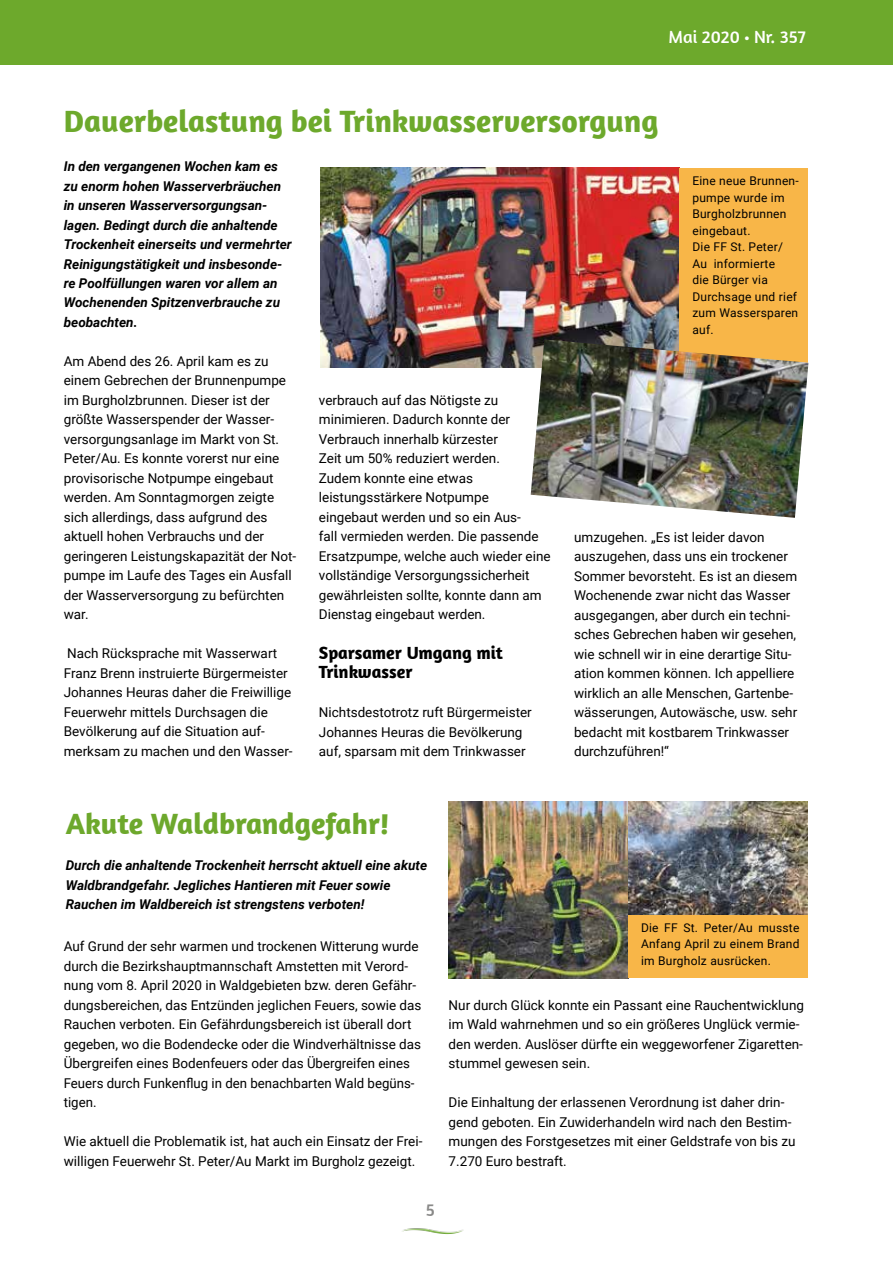
<style>
.page{position:relative;width:893px;height:1263px;background:#fff}
.page>*{position:absolute;margin:0;border:0;box-sizing:border-box;transform-origin:0 0}
.t1{font:700 31.5px "Amaranth";color:#6da92c}
.t2{font:700 30px "Amaranth";color:#6da82c}
.t3{font:700 18px/19.5px "Amaranth";color:#000}
.t4{font:18px "Amaranth";color:#fff}
.t5{font:18px "Amaranth";color:#898988}
.t6{font:13.5px/19.5px "Roboto";color:#000}
.t7{font:italic 700 13.5px/19.5px "Roboto";color:#000}
.t8{font:12px/16.5px "Roboto";letter-spacing:.02em;color:#000}
.s1{font-family:"Myriad Pro"}
</style>
<div class="page">
<div style="left:0;top:0;width:893px;height:64px;background:#6da92c"></div>
<img style="left:402px;top:1228px;width:62px;height:7px">
<img style="left:320px;top:168px;width:360px;height:200px">
<div style="left:680px;top:168px;width:128px;height:194px;background:#f8b648"></div>
<img style="left:531px;top:340px;width:277px;height:178px">
<img style="left:449px;top:801px;width:179px;height:177px">
<div style="left:628px;top:914px;width:180px;height:64px;background:#f8b648"></div>
<img style="left:628px;top:801px;width:180px;height:113px">
<h3 class="t4" style="left:669px;top:26px;width:139px">Mai 2020 <span class="s1">•</span> Nr. 357</h3>
<h1 class="t1" style="left:64px;top:101px;width:596px">Dauerbelastung bei Trinkwasserversorgung</h1>
<p class="t7" style="left:64px;top:156px;width:230px">In den vergangenen Wochen kam es zu enorm hohen Wasserverbräuchen in unseren Wasserversorgungsan&shy;lagen. Bedingt durch die anhaltende Trockenheit einerseits und vermehrter Reinigungstätigkeit und insbesonde&shy;re Poolfüllungen waren vor allem an Wochenenden Spitzenverbrauche zu beobachten.</p>
<p class="t6" style="left:64px;top:351px;width:234px">Am Abend des 26. April kam es zu einem Gebrechen der Brunnenpumpe im Burgholzbrunnen. Dieser ist der größte Wasserspender der Wasser&shy;versorgungsanlage im Markt von St.<br>Peter/Au. Es konnte vorerst nur eine provisorische Notpumpe eingebaut werden. Am Sonntagmorgen zeigte sich allerdings, dass aufgrund des aktuell hohen Verbrauchs und der geringeren Leistungskapazität der Not&shy;pumpe im Laufe des Tages ein Ausfall der Wasserversorgung zu befürchten war.</p>
<p class="t6" style="left:64px;top:643px;width:230px">Nach Rücksprache mit Wasserwart Franz Brenn instruierte Bürgermeister Johannes Heuras daher die Freiwillige Feuerwehr mittels Durchsagen die Bevölkerung auf die Situation auf&shy;merksam zu machen und den Wasser-</p>
<p class="t8" style="left:692px;top:172px;width:108px">Eine neue Brunnen&shy;pumpe wurde im<br>Burgholzbrunnen eingebaut.<br>Die FF St. Peter/<br>Au informierte<br>die Bürger via<br>Durchsage und rief zum Wassersparen auf.</p>
<p class="t6" style="left:319px;top:390px;width:233px">verbrauch auf das Nötigste zu minimieren. Dadurch konnte der<br>Verbrauch innerhalb kürzester<br>Zeit um 50% reduziert werden.<br>Zudem konnte eine etwas leistungsstärkere Notpumpe eingebaut werden und so ein Aus-<br>fall vermieden werden. Die passende<br>Ersatzpumpe, welche auch wieder eine vollständige Versorgungssicherheit gewährleisten sollte, konnte dann am<br>Dienstag eingebaut werden.</p>
<h3 class="t3" style="left:319px;top:642px;width:185px">Sparsamer Umgang mit<br>Trinkwasser</h3>
<p class="t6" style="left:319px;top:702px;width:214px">Nichtsdestotrotz ruft Bürgermeister<br>Johannes Heuras die Bevölkerung auf, sparsam mit dem Trinkwasser</p>
<p class="t6" style="left:574px;top:526px;width:225px">umzugehen. „Es ist leider davon auszugehen, dass uns ein trockener Sommer bevorsteht. Es ist an diesem Wochenende zwar nicht das Wasser ausgegangen, aber durch ein techni&shy;sches Gebrechen haben wir gesehen, wie schnell wir in eine derartige Situ&shy;ation kommen können. Ich appelliere wirklich an alle Menschen, Gartenbe&shy;wässerungen, Autowäsche, usw. sehr bedacht mit kostbarem Trinkwasser durchzuführen!“</p>
<h2 class="t2" style="left:66px;top:805px;width:325px">Akute Waldbrandgefahr!</h2>
<p class="t7" style="left:66px;top:855px;width:363px">Durch die anhaltende Trockenheit herrscht aktuell eine akute<br>Waldbrandgefahr. Jegliches Hantieren mit Feuer sowie<br>Rauchen im Waldbereich ist strengstens verboten!</p>
<p class="t6" style="left:64px;top:936px;width:359px">Auf Grund der sehr warmen und trockenen Witterung wurde durch die Bezirkshauptmannschaft Amstetten mit Verord&shy;nung vom 8. April 2020 in Waldgebieten bzw. deren Gefähr&shy;dungsbereichen, das Entzünden jeglichen Feuers, sowie das Rauchen verboten. Ein Gefährdungsbereich ist überall dort gegeben, wo die Bodendecke oder die Windverhältnisse das Übergreifen eines Bodenfeuers oder das Übergreifen eines Feuers durch Funkenflug in den benachbarten Wald begüns&shy;tigen.</p>
<p class="t6" style="left:64px;top:1131px;width:360px">Wie aktuell die Problematik ist, hat auch ein Einsatz der Frei&shy;willigen Feuerwehr St. Peter/Au Markt im Burgholz gezeigt.</p>
<h3 class="t5" style="left:426px;top:1199px;width:11px">5</h3>
<p class="t8" style="left:641px;top:919px;width:160px;text-align:justify">Die FF St. Peter/Au musste Anfang April zu einem Brand im Burgholz ausrücken.</p>
<p class="t6" style="left:449px;top:994px;width:357px">Nur durch Glück konnte ein Passant eine Rauchentwicklung im Wald wahrnehmen und so ein größeres Unglück vermie&shy;den werden. Auslöser dürfte ein weggeworfener Zigaretten&shy;stummel gewesen sein.</p>
<p class="t6" style="left:449px;top:1092px;width:348px">Die Einhaltung der erlassenen Verordnung ist daher drin&shy;gend geboten. Ein Zuwiderhandeln wird nach den Bestim&shy;mungen des Forstgesetzes mit einer Geldstrafe von bis zu 7.270 Euro bestraft.</p>
</div>
